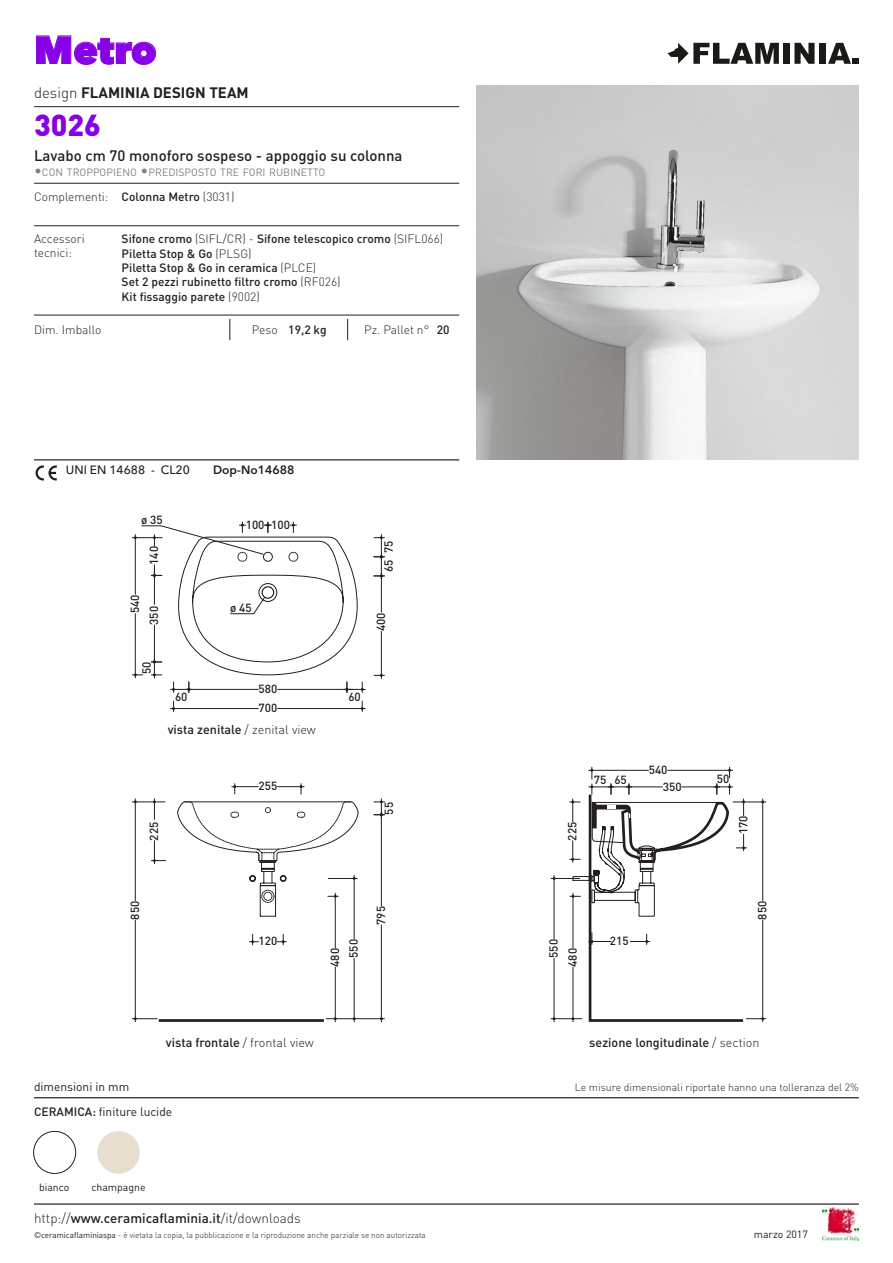
<style>
.page{position:relative;width:893px;height:1263px;background:#fff}
.page>*{position:absolute;margin:0;border:0;box-sizing:border-box;transform-origin:0 0}
.t1{font:800 39px "Avenir Next LT Pro";color:#8800e6}
.t2{font:900 30px "DIN";color:#8800e6}
.t3{font:500 15px "DIN";color:#231f20}
.t4{font:700 15px "DIN";color:#231f20}
.t5{font:500 13.5px "DIN";color:#231f20}
.t6{font:500 12.6px "DIN";color:#231f20}
.t7{font:500 12px/14.4px "DIN";color:#231f20}
.t8{font:300 12px/14.4px "DIN";color:#231f20}
.t9{font:12px "DIN";color:#231f20}
.t10{font:500 12px "Avenir Next LT Pro";color:#231f20}
.t11{font:600 12px "Avenir Next LT Pro";color:#231f20}
.t12{font:500 11.7px/19px "DIN";color:#231f20}
.t13{font:300 10.5px "DIN";color:#231f20}
.t14{font:10.5px "DIN";color:#808285}
.t15{font:10.5px "DIN";color:#231f20}
.t16{font:300 8.25px "DIN";color:#231f20}
.s1{font-weight:300}
.s2{font-size:15px}
.s3{font-weight:500}
.s4{font-weight:400}
</style>
<div class="page">
<hr style="left:34px;top:1203px;width:825px;height:2px;background:#231f20">
<img style="left:822px;top:1208px;width:37px;height:32px">
<hr style="left:34px;top:459px;width:425px;height:1px;background:#231f20">
<hr style="left:34px;top:106px;width:425px;height:1px;background:#231f20">
<hr style="left:34px;top:183px;width:425px;height:1px;background:#231f20">
<svg style="left:668px;top:43px;width:111px;height:21px"></svg>
<div style="left:783px;top:43px;width:7px;height:21px;background:#1a1a17"></div>
<svg style="left:794px;top:43px;width:20px;height:21px"></svg>
<div style="left:819px;top:43px;width:7px;height:21px;background:#1a1a17"></div>
<svg style="left:828px;top:43px;width:31px;height:21px"></svg>
<svg style="left:36px;top:465px;width:21px;height:15px"></svg>
<svg style="left:157px;top:917px;width:587px;height:106px"></svg>
<hr style="left:135px;top:920px;width:1px;height:102px;background:#231f20">
<svg style="left:132px;top:1017px;width:25px;height:3px"></svg>
<svg style="left:250px;top:934px;width:9px;height:11px"></svg>
<svg style="left:277px;top:934px;width:9px;height:11px"></svg>
<hr style="left:335px;top:893px;width:1px;height:55px;background:#231f20">
<hr style="left:335px;top:967px;width:1px;height:55px;background:#231f20">
<hr style="left:354px;top:875px;width:1px;height:64px;background:#231f20">
<hr style="left:354px;top:958px;width:1px;height:64px;background:#231f20">
<hr style="left:733px;top:802px;width:33px;height:1px;background:#231f20">
<hr style="left:762px;top:799px;width:1px;height:102px;background:#231f20">
<hr style="left:762px;top:920px;width:1px;height:102px;background:#231f20">
<svg style="left:746px;top:1017px;width:20px;height:3px"></svg>
<hr style="left:573px;top:893px;width:1px;height:55px;background:#231f20">
<hr style="left:573px;top:967px;width:1px;height:55px;background:#231f20">
<hr style="left:551px;top:1018px;width:31px;height:1px;background:#231f20">
<hr style="left:554px;top:875px;width:1px;height:64px;background:#231f20">
<hr style="left:554px;top:958px;width:1px;height:64px;background:#231f20">
<hr style="left:326px;top:1018px;width:58px;height:1px;background:#231f20">
<hr style="left:381px;top:925px;width:1px;height:97px;background:#231f20">
<svg style="left:630px;top:934px;width:20px;height:10px"></svg>
<svg style="left:589px;top:933px;width:22px;height:11px"></svg>
<svg style="left:132px;top:522px;width:615px;height:395px"></svg>
<img style="left:476px;top:85px;width:383px;height:374px">
<hr style="left:34px;top:315px;width:425px;height:1px;background:#231f20">
<hr style="left:34px;top:225px;width:425px;height:1px;background:#231f20">
<svg style="left:36px;top:35px;width:120px;height:30px"></svg>
<svg style="left:230px;top:319px;width:1px;height:21px"></svg>
<svg style="left:347px;top:319px;width:1px;height:21px"></svg>
<div style="left:33px;top:1131px;width:43px;height:43px;border:1px solid #231f20;border-radius:50%"></div>
<div style="left:97px;top:1131px;width:43px;height:43px;background:#e8decf;border-radius:50%"></div>
<hr style="left:34px;top:1097px;width:825px;height:1px;background:#231f20">
<h1 class="t1" style="left:34px;top:26px;width:124px">Metro</h1>
<p class="t4" style="left:34px;top:82px;width:216px"><span class="s1">design</span> FLAMINIA DESIGN TEAM</p>
<h2 class="t2" style="left:34px;top:105px;width:68px">3026</h2>
<p class="t3" style="left:34px;top:146px;width:370px">Lavabo cm 70 monoforo sospeso - appoggio su colonna</p>
<p class="t14" style="left:34px;top:166px;width:293px"><span class="s2">•</span>CON TROPPOPIENO <span class="s2">•</span>PREDISPOSTO TRE FORI RUBINETTO</p>
<p class="t8" style="left:34px;top:189px;width:202px">Complementi: <span class="s3">Colonna Metro</span> (3031)</p>
<p class="t8" style="left:34px;top:231px;width:52px">Accessori tecnici:</p>
<p class="t7" style="left:122px;top:231px;width:323px">Sifone cromo <span class="s1">(SIFL/CR) -</span> Sifone telescopico cromo <span class="s1">(SIFL066)<br></span>Piletta Stop &amp; Go <span class="s1">(PLSG)<br></span>Piletta Stop &amp; Go in ceramica <span class="s1">(PLCE)<br></span>Set 2 pezzi rubinetto filtro cromo <span class="s1">(RF026)<br></span>Kit fissaggio parete <span class="s1">(9002)</span></p>
<p class="t8" style="left:34px;top:322px;width:69px">Dim. Imballo</p>
<p class="t7" style="left:252px;top:322px;width:76px"><span class="s1">Peso</span> 19,2 kg</p>
<p class="t8" style="left:364px;top:322px;width:87px">Pz. Pallet n° <span class="s3">20</span></p>
<p class="t10" style="left:66px;top:463px;width:125px">UNI EN 14688 - CL20</p>
<p class="t11" style="left:213px;top:463px;width:83px">Dop-No14688</p>
<p class="t12" style="left:141px;top:510px;width:23px">ø 35</p>
<p class="t12" style="left:144px;top:565px;width:20px;rotate:-90deg">140</p>
<p class="t12" style="left:125px;top:625px;width:32px;text-indent:11px;rotate:-90deg">540<br>350</p>
<p class="t12" style="left:137px;top:674px;width:14px;rotate:-90deg">50</p>
<p class="t12" style="left:246px;top:515px;width:46px">100 100</p>
<p class="t12" style="left:230px;top:598px;width:23px">ø 45</p>
<p class="t12" style="left:259px;top:679px;width:20px">580</p>
<p class="t12" style="left:175px;top:687px;width:14px">60</p>
<p class="t12" style="left:348px;top:687px;width:14px">60</p>
<p class="t12" style="left:259px;top:698px;width:20px">700</p>
<p class="t6" style="left:168px;top:721px;width:150px">vista zenitale <span class="s1">/ zenital view</span></p>
<p class="t12" style="left:379px;top:553px;width:14px;rotate:-90deg">75</p>
<p class="t12" style="left:379px;top:572px;width:14px;rotate:-90deg">65</p>
<p class="t12" style="left:371px;top:631px;width:20px;rotate:-90deg">400</p>
<p class="t12" style="left:144px;top:840px;width:20px;rotate:-90deg">225</p>
<p class="t12" style="left:259px;top:776px;width:20px">255</p>
<p class="t12" style="left:379px;top:814px;width:14px;rotate:-90deg">55</p>
<p class="t12" style="left:125px;top:920px;width:20px;rotate:-90deg">850</p>
<p class="t12" style="left:259px;top:931px;width:20px">120</p>
<p class="t12" style="left:325px;top:958px;width:20px;text-indent:-9px;rotate:-90deg">480<br>550</p>
<p class="t12" style="left:371px;top:925px;width:20px;rotate:-90deg">795</p>
<p class="t6" style="left:166px;top:1035px;width:149px">vista frontale <span class="s1">/ frontal view</span></p>
<p class="t12" style="left:562px;top:841px;width:20px;rotate:-90deg">225</p>
<p class="t12" style="left:594px;top:770px;width:34px">75 65</p>
<p class="t12" style="left:649px;top:760px;width:20px">540</p>
<p class="t12" style="left:663px;top:776px;width:20px">350</p>
<p class="t12" style="left:544px;top:958px;width:20px;rotate:-90deg">550</p>
<p class="t12" style="left:563px;top:967px;width:20px;rotate:-90deg">480</p>
<p class="t12" style="left:610px;top:931px;width:20px">215</p>
<p class="t12" style="left:717px;top:768px;width:14px">50</p>
<p class="t12" style="left:733px;top:834px;width:20px;rotate:-90deg">170</p>
<p class="t12" style="left:752px;top:920px;width:20px;rotate:-90deg">850</p>
<p class="t6" style="left:589px;top:1034px;width:172px">sezione longitudinale <span class="s1">/ section</span></p>
<p class="t9" style="left:34px;top:1079px;width:97px">dimensioni in mm</p>
<p class="t13" style="left:575px;top:1080px;width:286px">Le misure dimensionali riportate hanno una tolleranza del 2%</p>
<p class="t9" style="left:34px;top:1104px;width:140px"><span class="s3">CERAMICA:</span> finiture lucide</p>
<p class="t15" style="left:39px;top:1180px;width:32px">bianco</p>
<p class="t15" style="left:91px;top:1180px;width:56px">champagne</p>
<p class="t5" style="left:34px;top:1209px;width:268px"><span class="s1">http://</span>www.ceramicaflaminia.it<span class="s1">/it/downloads</span></p>
<p class="t16" style="left:34px;top:1230px;width:393px"><span class="s4">©ceramicaflaminiaspa</span> - è vietata la copia, la pubblicazione e la riproduzione anche parziale se non autorizzata</p>
<p class="t15" style="left:754px;top:1228px;width:56px">marzo 2017</p>
</div>
